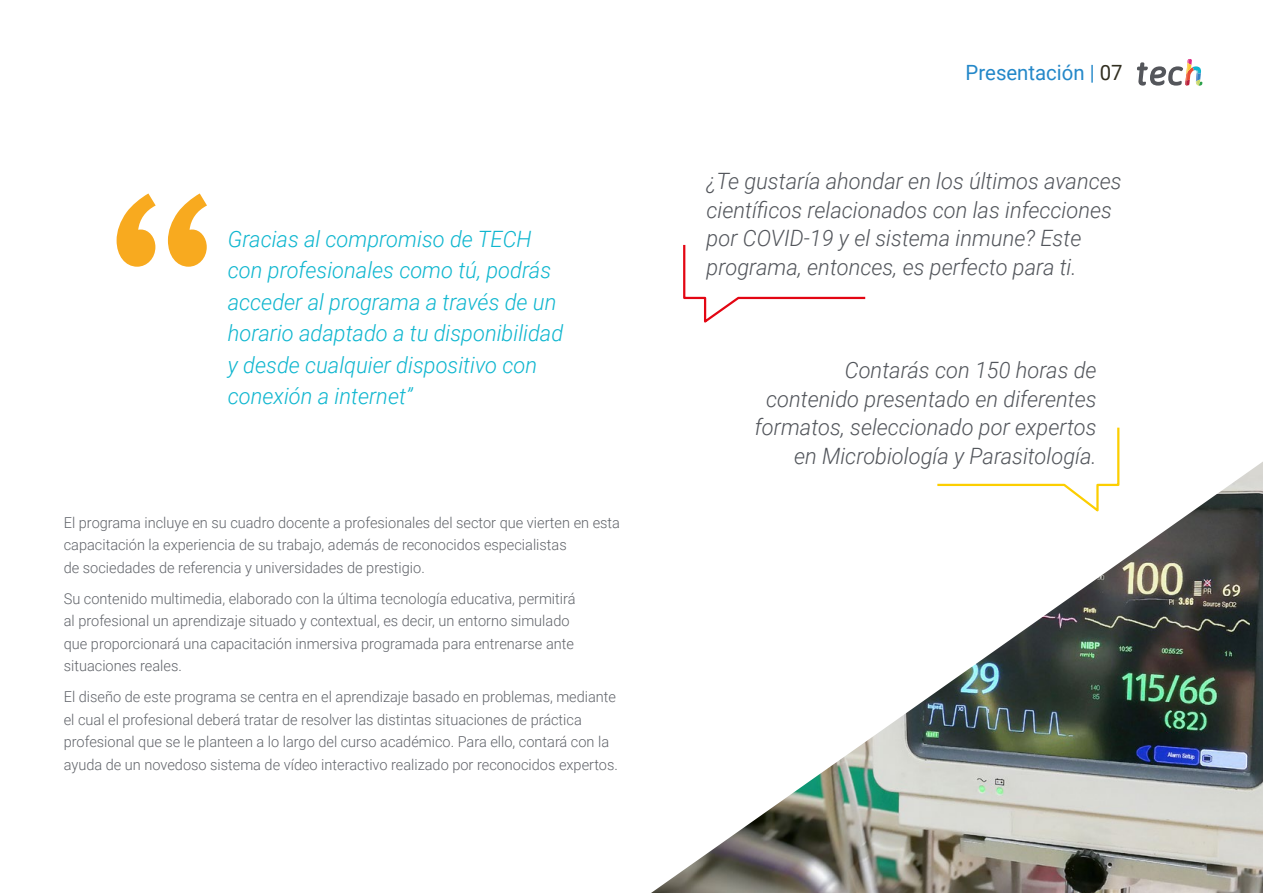
<style>
.page{position:relative;width:1263px;height:893px;background:#fff}
.page>*{position:absolute;margin:0;border:0;box-sizing:border-box;transform-origin:0 0}
.t1{font:italic 300 22.5px/28.5px "Roboto";color:#52555b;text-align:right}
.t2{font:italic 300 22.5px/31.5px "Roboto";color:#0fb6cf}
.t3{font:21px "Roboto";color:#2488c9}
.t4{font:300 15px/22.5px "Roboto";color:#61646a}
.s1{color:#312e20}
</style>
<div class="page">
<svg style="left:117px;top:193px;width:90px;height:74px"></svg>
<img style="left:651px;top:462px;width:612px;height:431px">
<svg style="left:1137px;top:59px;width:65px;height:27px"></svg>
<svg style="left:935px;top:427px;width:185px;height:88px"></svg>
<svg style="left:683px;top:244px;width:183px;height:79px"></svg>
<h1 class="t2" style="left:228px;top:222px;width:337px">Gracias al compromiso de TECH con profesionales como tú, podrás acceder al programa a través de un horario adaptado a tu disponibilidad y desde cualquier dispositivo con conexión a internet”</h1>
<p class="t4" style="left:64px;top:510px;width:558px">El programa incluye en su cuadro docente a profesionales del sector que vierten en esta capacitación la experiencia de su trabajo, además de reconocidos especialistas<br>de sociedades de referencia y universidades de prestigio.</p>
<p class="t4" style="left:64px;top:586px;width:513px">Su contenido multimedia, elaborado con la última tecnología educativa, permitirá al profesional un aprendizaje situado y contextual, es decir, un entorno simulado que proporcionará una capacitación inmersiva programada para entrenarse ante situaciones reales.</p>
<p class="t4" style="left:64px;top:685px;width:556px">El diseño de este programa se centra en el aprendizaje basado en problemas, mediante el cual el profesional deberá tratar de resolver las distintas situaciones de práctica profesional que se le planteen a lo largo del curso académico. Para ello, contará con la ayuda de un novedoso sistema de vídeo interactivo realizado por reconocidos expertos.</p>
<h2 class="t3" style="left:966px;top:57px;width:159px">Presentación | <span class="s1">07</span></h2>
<h1 class="t1" style="left:707px;top:166px;width:416px;text-align:left">¿Te gustaría ahondar en los últimos avances científicos relacionados con las infecciones por COVID-19 y el sistema inmune? Este programa, entonces, es perfecto para ti.</h1>
<h1 class="t1" style="left:755px;top:355px;width:343px">Contarás con 150 horas de contenido presentado en diferentes formatos, seleccionado por expertos en Microbiología y Parasitología.</h1>
</div>
